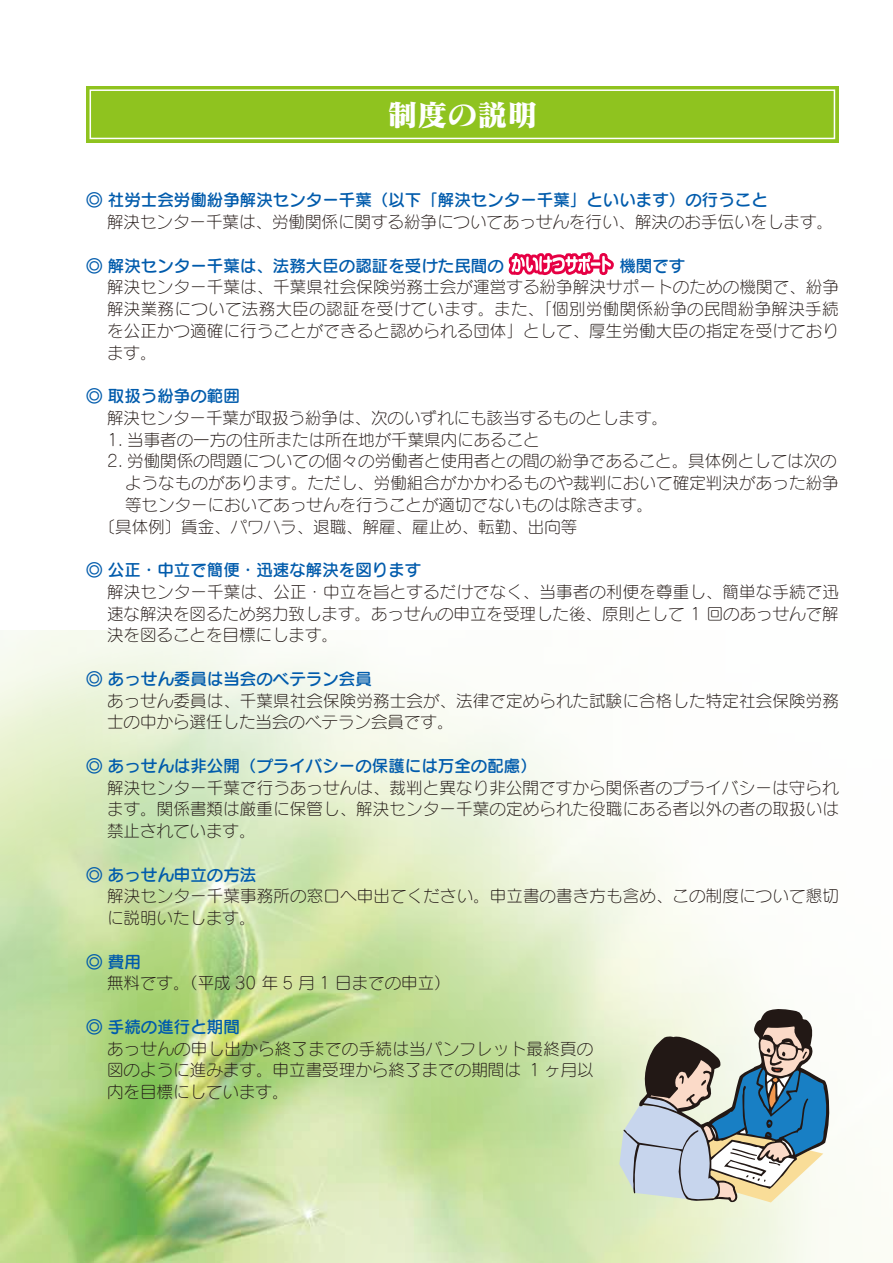
<style>
.page{position:relative;width:893px;height:1263px;background:#fff}
.page>*{position:absolute;margin:0;border:0;box-sizing:border-box;transform-origin:0 0}
.t1{font:30px "Matisse Pro EB";color:#fff}
.t2{font:16.5px/21.8px "Seurat Pro L";color:#221815;text-align:justify}
.t3{font:16.5px "Seurat Pro DB";color:#005bac}
.s1{font-family:"Seurat Pro L";color:#221815}
</style>
<div class="page">
<img style="left:0;top:630px;width:880px;height:633px">
<div style="left:86px;top:86px;width:753px;height:57px;background:#8fc31f"></div>
<div style="left:90px;top:89px;width:745px;height:50px;border:2px solid #fff"></div>
<svg style="left:619px;top:1007px;width:211px;height:195px;background:#a8b3b4"></svg>
<svg style="left:508px;top:252px;width:106px;height:24px"></svg>
<h1 class="t1" style="left:387px;top:95px;width:151px">制度の説明</h1>
<p class="t3" style="left:86px;top:189px;width:683px">◎ 社労士会労働紛争解決センター千葉（以下「解決センター千葉」といいます）の行うこと</p>
<p class="t2" style="left:107px;top:210px;width:727px">解決センター千葉は、労働関係に関する紛争についてあっせんを行い、解決のお手伝いをします。</p>
<p class="t3" style="left:86px;top:254px;width:601px">◎ 解決センター千葉は、法務大臣の認証を受けた民間の　　　　　　　機関です</p>
<p class="t2" style="left:107px;top:276px;width:733px">解決センター千葉は、千葉県社会保険労務士会が運営する紛争解決サポートのための機関で、紛争解決業務について法務大臣の認証を受けています。また、「個別労働関係紛争の民間紛争解決手続を公正かつ適確に行うことができると認められる団体」として、厚生労働大臣の指定を受けております。</p>
<p class="t3" style="left:86px;top:385px;width:155px">◎ 取扱う紛争の範囲</p>
<p class="t2" style="left:107px;top:406px;width:562px">解決センター千葉が取扱う紛争は、次のいずれにも該当するものとします。</p>
<p class="t2" style="left:107px;top:428px;width:434px">1. 当事者の一方の住所または所在地が千葉県内にあること</p>
<p class="t2" style="left:107px;top:450px;width:731px">2. 労働関係の問題についての個々の労働者と使用者との間の紛争であること。具体例としては次の</p>
<p class="t2" style="left:125px;top:471px;width:715px">ようなものがあります。ただし、労働組合がかかわるものや裁判において確定判決があった紛争</p>
<p class="t2" style="left:125px;top:493px;width:529px">等センターにおいてあっせんを行うことが適切でないものは除きます。</p>
<p class="t2" style="left:99px;top:515px;width:480px">〔具体例〕賃金、パワハラ、退職、解雇、雇止め、転勤、出向等</p>
<p class="t3" style="left:86px;top:559px;width:337px">◎ 公正・中立で簡便・迅速な解決を図ります</p>
<p class="t2" style="left:107px;top:580px;width:733px">解決センター千葉は、公正・中立を旨とするだけでなく、当事者の利便を尊重し、簡単な手続で迅速な解決を図るため努力致します。あっせんの申立を受理した後、原則として 1 回のあっせんで解決を図ることを目標にします。</p>
<p class="t3" style="left:86px;top:668px;width:320px">◎ あっせん委員は当会のベテラン会員<span class="s1">　　</span></p>
<p class="t2" style="left:107px;top:689px;width:733px">あっせん委員は、千葉県社会保険労務士会が、法律で定められた試験に合格した特定社会保険労務士の中から選任した当会のベテラン会員です。</p>
<p class="t3" style="left:86px;top:755px;width:452px">◎ あっせんは非公開（プライバシーの保護には万全の配慮）</p>
<p class="t2" style="left:107px;top:776px;width:733px">解決センター千葉で行うあっせんは、裁判と異なり非公開ですから関係者のプライバシーは守られます。関係書類は厳重に保管し、解決センター千葉の定められた役職にある者以外の者の取扱いは禁止されています。</p>
<p class="t3" style="left:86px;top:863px;width:172px">◎ あっせん申立の方法</p>
<p class="t2" style="left:107px;top:885px;width:733px">解決センター千葉事務所の窓口へ申出てください。申立書の書き方も含め、この制度について懇切に説明いたします。</p>
<p class="t3" style="left:86px;top:950px;width:56px">◎ 費用</p>
<p class="t2" style="left:107px;top:972px;width:345px">無料です。（平成 30 年 5 月 1 日までの申立）</p>
<p class="t3" style="left:86px;top:1016px;width:155px">◎ 手続の進行と期間</p>
<p class="t2" style="left:107px;top:1037px;width:488px">あっせんの申し出から終了までの手続は当パンフレット最終頁の図のように進みます。申立書受理から終了までの期間は 1 ヶ月以内を目標にしています。</p>
</div>
